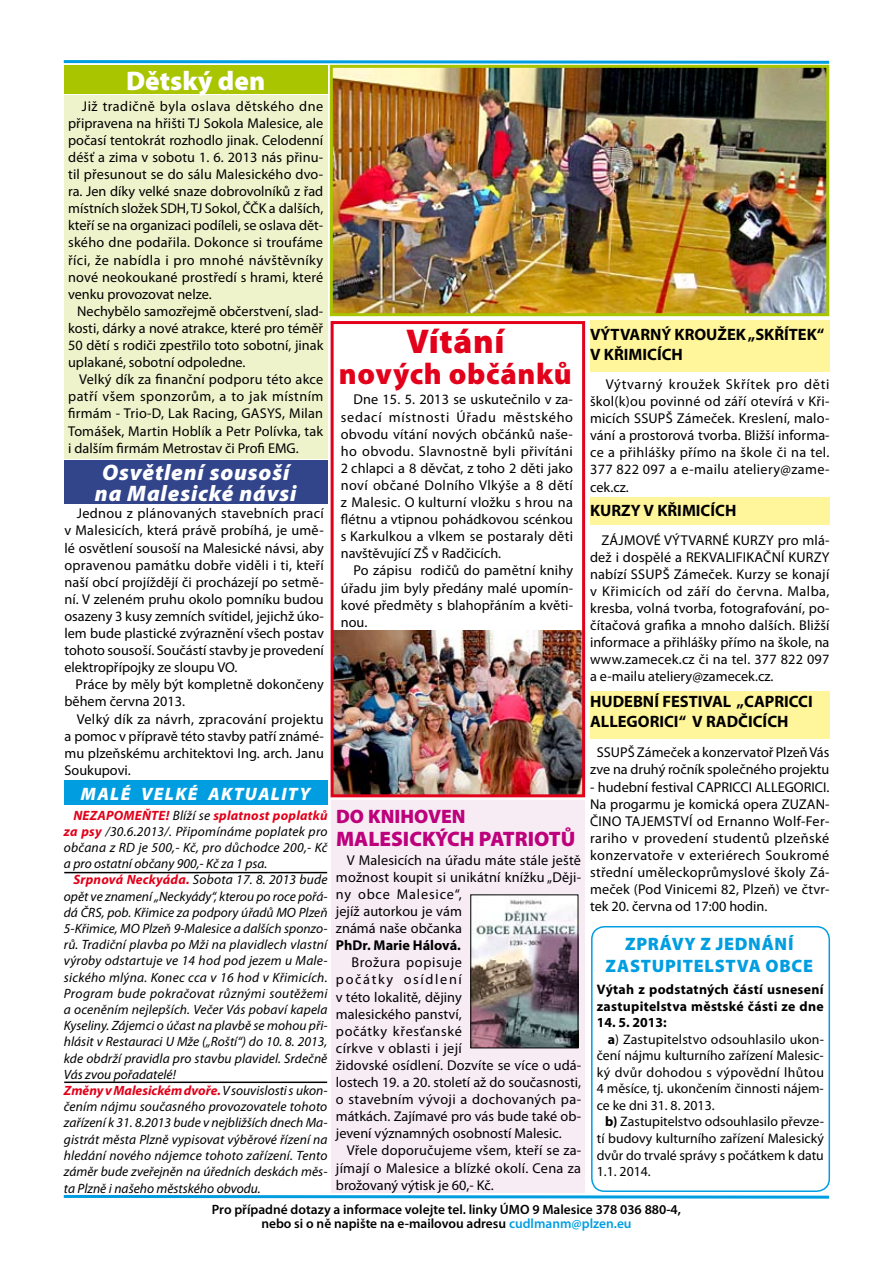
<style>
.page{position:relative;width:893px;height:1263px;background:#fff}
.page>*{position:absolute;margin:0;border:0;box-sizing:border-box;transform-origin:0 0}
.t1{font:900 34.5px "Myriad Pro";color:#e2001a}
.t2{font:900 30px "Myriad Pro";letter-spacing:.02em;color:#e2001a}
.t3{font:900 27px "Myriad Pro";color:#fff}
.t4{font:italic 900 22.5px/21px "Myriad Pro";letter-spacing:.035em;color:#fff;text-align:center}
.t5{font:900 21px "Myriad Pro";color:#bd007b}
.t6{font:900 19.5px "Myriad Pro";color:#bd007b}
.t7{font:900 18px/21.6px "Myriad Pro";letter-spacing:.04em;color:#009ee0}
.t8{font:italic 900 18px "Myriad Pro";letter-spacing:.075em;color:#fff}
.t9{font:700 16.5px/19.8px "Myriad Pro";color:#000}
.t10{font:14.25px/17.1px "Myriad Pro";letter-spacing:.005em;color:#000;text-align:justify}
.t11{font:700 14.25px "Myriad Pro";color:#000}
.t12{font:13.8px "Myriad Pro";color:#000}
.t13{font:700 13.8px/16.5px "Myriad Pro";letter-spacing:.02em;color:#000}
.t14{font:13.8px "Myriad Pro";letter-spacing:.025em;color:#000}
.t15{font:italic 13.5px/16.2px "Myriad Pro";letter-spacing:.005em;color:#000;text-align:justify}
.t16{font:600 13.5px/13.5px "Myriad Pro";color:#000;text-align:center}
.s1{font-weight:700;color:#e2001a}
.s2{color:#009ee0}
.s3{font-weight:700}
</style>
<div class="page">
<div style="left:590px;top:320px;width:239px;height:52px;background:#fff59a"></div>
<div style="left:590px;top:497px;width:239px;height:28px;background:#fff59a"></div>
<div style="left:590px;top:691px;width:239px;height:48px;background:#fff59a"></div>
<div style="left:332px;top:800px;width:253px;height:393px;background:#f8ecf4"></div>
<img style="left:335px;top:630px;width:246px;height:163px">
<svg style="left:63px;top:1194px;width:767px;height:5px"></svg>
<div style="left:64px;top:461px;width:264px;height:43px;background:#32448a"></div>
<div style="left:64px;top:96px;width:264px;height:363px;background:#eef3cc"></div>
<div style="left:64px;top:65px;width:264px;height:29px;background:#a9c500"></div>
<svg style="left:63px;top:60px;width:767px;height:5px;background:#64c3e6"></svg>
<div style="left:64px;top:781px;width:264px;height:24px;background:#009ee0"></div>
<img style="left:334px;top:69px;width:491px;height:243px">
<div style="left:330px;top:65px;width:499px;height:251px;border:3px solid #a9c500"></div>
<div style="left:591px;top:926px;width:239px;height:266px;border:2px solid #009ee0;border-radius:13px"></div>
<div style="left:331px;top:321px;width:254px;height:476px;border:3px solid #e2001a"></div>
<img style="left:472px;top:896px;width:104px;height:150px">
<div style="left:470px;top:894px;width:108px;height:154px;border:1px solid #000"></div>
<hr style="left:64px;top:872px;width:263px;height:1px;background:#000">
<hr style="left:64px;top:1081px;width:263px;height:2px;background:#000">
<h3 class="t3" style="left:126px;top:62px;width:140px">DĚTSKÝ DEN</h3>
<p class="t10" style="left:68px;top:97px;width:257px;text-indent:14px">Již tradičně byla oslava dětského dne připravena na hřišti TJ Sokola Malesice, ale počasí tentokrát rozhodlo jinak. Celodenní déšť a zima v sobotu 1. 6. 2013 nás přinu&shy;til přesunout se do sálu Malesického dvo&shy;ra. Jen díky velké snaze dobrovolníků z řad místních složek SDH, TJ Sokol, ČČK a dalších, kteří se na organizaci podíleli, se oslava dět&shy;ského dne podařila. Dokonce si troufáme říci, že nabídla i pro mnohé návštěvníky nové neokoukané prostředí s hrami, které venku provozovat nelze.</p>
<p class="t10" style="left:68px;top:302px;width:257px;text-indent:9px">Nechybělo samozřejmě občerstvení, slad&shy;kosti, dárky a nové atrakce, které pro téměř 50 dětí s rodiči zpestřilo toto sobotní, jinak uplakané, sobotní odpoledne.</p>
<p class="t10" style="left:68px;top:371px;width:257px;text-indent:11px">Velký dík za finanční podporu této akce patří všem sponzorům, a to jak místním firmám - Trio-D, Lak Racing, GASYS, Milan Tomášek, Martin Hoblík a Petr Polívka, tak i dalším firmám Metrostav či Profi EMG.</p>
<p class="t9" style="left:590px;top:324px;width:236px">VÝTVARNÝ KROUŽEK „SKŘÍTEK“<br>V KŘIMICÍCH</p>
<p class="t10" style="left:590px;top:375px;width:241px;text-indent:16px">Výtvarný kroužek Skřítek pro děti škol(k)ou povinné od září otevírá v Kři&shy;micích SSUPŠ Zámeček. Kreslení, malo&shy;vání a prostorová tvorba. Bližší informa&shy;ce a přihlášky přímo na škole či na tel.<br>377 822 097 a e-mailu ateliery@zame&shy;cek.cz.</p>
<p class="t9" style="left:590px;top:499px;width:148px">KURZY V KŘIMICÍCH</p>
<p class="t10" style="left:590px;top:531px;width:241px;text-indent:11px">ZÁJMOVÉ VÝTVARNÉ KURZY pro mlá&shy;dež i dospělé a REKVALIFIKAČNÍ KURZY nabízí SSUPŠ Zámeček. Kurzy se konají v Křimicích od září do června. Malba, kresba, volná tvorba, fotografování, po&shy;čítačová grafika a mnoho dalších. Bližší informace a přihlášky přímo na škole, na www.zamecek.cz či na tel. 377 822 097 a e-mailu ateliery@zamecek.cz.</p>
<p class="t9" style="left:590px;top:691px;width:222px">HUDEBNÍ FESTIVAL „CAPRICCI<br>ALLEGORICI“ V RADČICÍCH</p>
<p class="t10" style="left:590px;top:744px;width:241px;text-align:center">SSUPŠ Zámeček a konzervatoř Plzeň Vás zve na druhý ročník společného projektu</p>
<p class="t10" style="left:590px;top:778px;width:241px">- hudební festival CAPRICCI ALLEGORICI.<br>Na progarmu je komická opera ZUZAN-ČINO TAJEMSTVÍ od Ernanno Wolf-Fer&shy;rariho v provedení studentů plzeňské konzervatoře v exteriérech Soukromé střední uměleckoprůmyslové školy Zá&shy;meček (Pod Vinicemi 82, Plzeň) ve čtvr&shy;tek 20. června od 17:00 hodin.</p>
<h1 class="t1" style="left:406px;top:318px;width:100px">VÍTÁNÍ</h1>
<h2 class="t2" style="left:339px;top:354px;width:234px">NOVÝCH OBČÁNKŮ</h2>
<p class="t10" style="left:341px;top:391px;width:234px;text-indent:12px">Dne 15. 5. 2013 se uskutečnilo v za&shy;sedací místnosti Úřadu městského obvodu vítání nových občánků naše&shy;ho obvodu. Slavnostně byli přivítáni 2 chlapci a 8 děvčat, z toho 2 děti jako noví občané Dolního Vlkýše a 8 dětí z Malesic. O kulturní vložku s hrou na flétnu a vtipnou pohádkovou scénkou s Karkulkou a vlkem se postaraly děti navštěvující ZŠ v Radčicích.</p>
<p class="t10" style="left:341px;top:562px;width:234px;text-indent:13px">Po zápisu rodičů do pamětní knihy úřadu jim byly předány malé upomín&shy;kové předměty s blahopřáním a květi&shy;nou.</p>
<h3 class="t4" style="left:95px;top:461px;width:203px">Osvětlení sousoší na Malesické návsi</h3>
<p class="t10" style="left:64px;top:505px;width:261px;text-indent:12px">Jednou z plánovaných stavebních prací v Malesicích, která právě probíhá, je umě&shy;lé osvětlení sousoší na Malesické návsi, aby opravenou památku dobře viděli i ti, kteří naší obcí projíždějí či procházejí po setmě&shy;ní. V zeleném pruhu okolo pomníku budou osazeny 3 kusy zemních svítidel, jejichž úko&shy;lem bude plastické zvýraznění všech postav tohoto sousoší. Součástí stavby je provedení elektropřípojky ze sloupu VO.</p>
<p class="t10" style="left:64px;top:676px;width:261px;text-indent:11px">Práce by měly být kompletně dokončeny během června 2013.</p>
<p class="t10" style="left:64px;top:710px;width:261px;text-indent:12px">Velký dík za návrh, zpracování projektu a pomoc v přípravě této stavby patří známé&shy;mu plzeňskému architektovi Ing. arch. Janu Soukupovi.</p>
<p class="t8" style="left:81px;top:781px;width:231px">MALÉ VELKÉ AKTUALITY</p>
<p class="t15" style="left:64px;top:807px;width:265px;text-indent:10px"><span class="s1">NEZAPOMEŇTE!</span> Blíží se <span class="s1">splatnost poplatků za psy</span> /30.6.2013/. Připomínáme poplatek pro občana z RD je 500,- Kč, pro důchodce 200,- Kč a pro ostatní občany 900,- Kč za 1 psa.</p>
<p class="t15" style="left:64px;top:871px;width:265px;text-align:left;text-indent:10px"><span class="s1">Srpnová Neckyáda.</span> Sobota 17. 8. 2013 bude opět ve znamení „Neckyády“, kterou po roce pořá&shy;dá ČRS, pob. Křimice za podpory úřadů MO Plzeň 5-Křimice, MO Plzeň 9-Malesice a dalších sponzo&shy;rů. Tradiční plavba po Mži na plavidlech vlastní výroby odstartuje ve 14 hod pod jezem u Male&shy;sického mlýna. Konec cca v 16 hod v Křimicích.<br>Program bude pokračovat různými soutěžemi a oceněním nejlepších. Večer Vás pobaví kapela Kyseliny. Zájemci o účast na plavbě se mohou při&shy;hlásit v Restauraci U Mže („Roští“) do 10. 8. 2013, kde obdrží pravidla pro stavbu plavidel. Srdečně Vás zvou pořadatelé!<br><span class="s1">Změny v Malesickém dvoře.</span> V souvislosti s ukon&shy;čením nájmu současného provozovatele tohoto zařízení k 31. 8.2013 bude v nejbližších dnech Ma&shy;gistrát města Plzně vypisovat výběrové řízení na hledání nového nájemce tohoto zařízení. Tento záměr bude zveřejněn na úředních deskách měs&shy;ta Plzně i našeho městského obvodu.</p>
<p class="t16" style="left:212px;top:1202px;width:471px">Pro případné dotazy a informace volejte tel. linky ÚMO 9 Malesice 378 036 880-4, nebo si o ně napište na e-mailovou adresu <span class="s2">cudlmanm@plzen.eu</span></p>
<h3 class="t6" style="left:336px;top:803px;width:129px">DO KNIHOVEN</h3>
<h3 class="t5" style="left:336px;top:824px;width:241px">MALESICKÝCH PATRIOTŮ</h3>
<p class="t10" style="left:336px;top:851px;width:247px;text-align:left;text-indent:11px">V Malesicích na úřadu máte stále ještě možnost koupit si unikátní knížku „Ději&shy;ny obce Malesice“,<br>jejíž autorkou je vám<br>známá naše občanka</p>
<p class="t11" style="left:336px;top:936px;width:127px">PhDr. Marie Hálová.</p>
<p class="t10" style="left:336px;top:954px;width:247px;text-align:left;text-indent:15px">Brožura popisuje<br>počátky osídlení<br>v této lokalitě, dějiny<br>malesického panství,<br>počátky křesťanské<br>církve v oblasti i její<br>židovské osídlení. Dozvíte se více o udá&shy;lostech 19. a 20. století až do současnosti, o stavebním vývoji a dochovaných pa&shy;mátkách. Zajímavé pro vás bude také ob&shy;jevení významných osobností Malesic.</p>
<p class="t10" style="left:336px;top:1142px;width:247px;text-indent:11px">Vřele doporučujeme všem, kteří se za&shy;jímají o Malesice a blízké okolí. Cena za brožovaný výtisk je 60,- Kč.</p>
<p class="t7" style="left:606px;top:932px;width:189px;text-indent:19px">ZPRÁVY Z JEDNÁNÍ<br>ZASTUPITEL</p>
<p class="t7" style="left:715px;top:954px;width:98px">STVA OBCE</p>
<p class="t13" style="left:597px;top:980px;width:228px">Výtah z podstatných částí usnesení zastupitelstva městské části ze dne</p>
<p class="t13" style="left:597px;top:1014px;width:71px">14. 5. 2013:</p>
<p class="t12" style="left:608px;top:1030px;width:218px"><span class="s3">a</span>) Zastupitelstvo odsouhlasilo ukon-</p>
<p class="t12" style="left:597px;top:1047px;width:229px">čení nájmu kulturního zařízení Malesic-</p>
<p class="t14" style="left:597px;top:1063px;width:229px">ký dvůr dohodou s výpovědní lhůtou</p>
<p class="t12" style="left:597px;top:1080px;width:229px">4 měsíce, tj. ukončením činnosti nájem-</p>
<p class="t12" style="left:597px;top:1097px;width:119px">ce ke dni 31. 8. 2013.</p>
<p class="t12" style="left:605px;top:1113px;width:220px"><span class="s3">b)</span> Zastupitelstvo odsouhlasilo převze-</p>
<p class="t12" style="left:597px;top:1130px;width:229px">tí budovy kulturního zařízení Malesický</p>
<p class="t12" style="left:597px;top:1146px;width:229px">dvůr do trvalé správy s počátkem k datu</p>
<p class="t12" style="left:597px;top:1163px;width:55px">1.1. 2014.</p>
</div>
